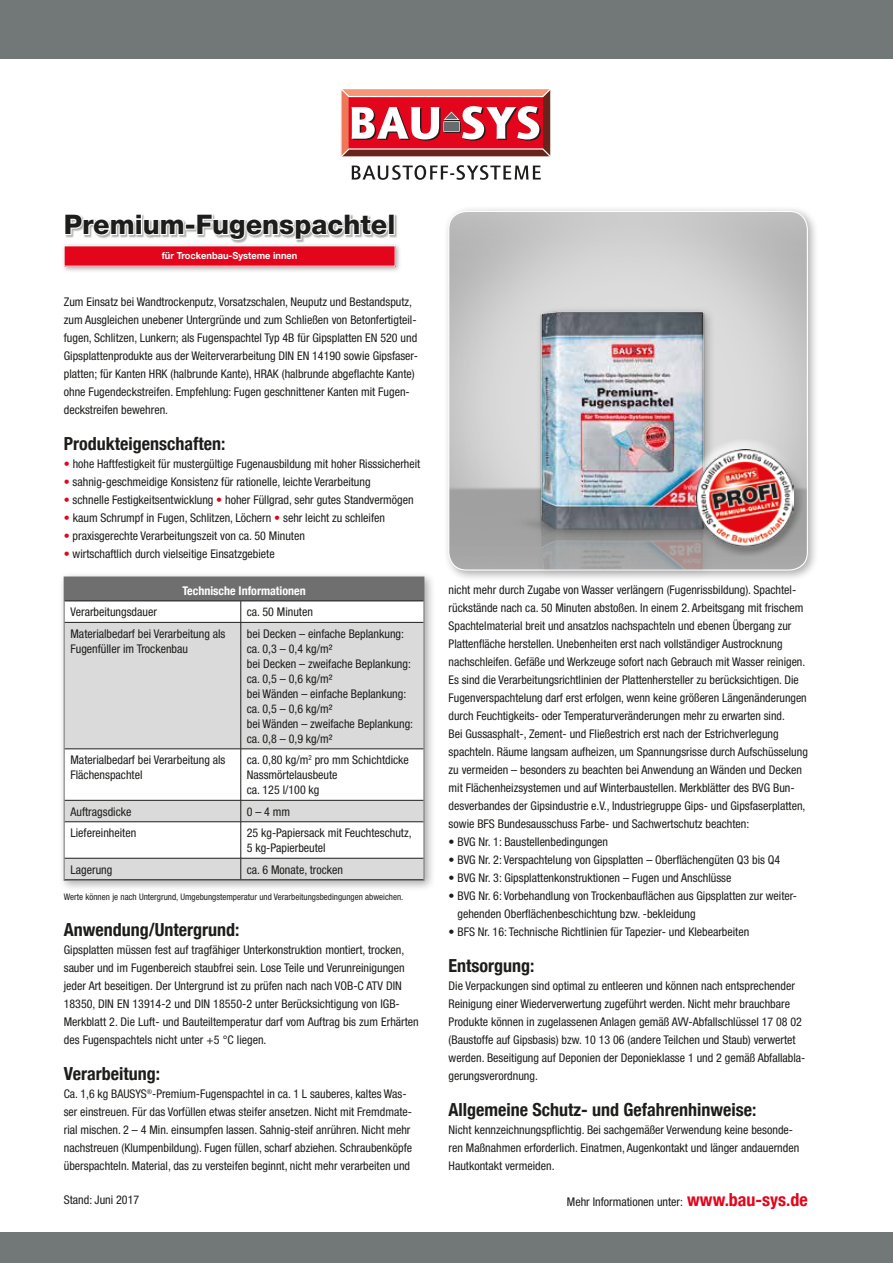
<style>
.page{position:relative;width:893px;height:1263px;background:#fff}
.page>*{position:absolute;margin:0;border:0;box-sizing:border-box;transform-origin:0 0}
.t1{font:800 27px "Helvetica Neue";color:#1d1d1b}
.t2{font:700 condensed 18px "Helvetica Neue";color:#1d1d1b}
.t3{font:condensed 12px/18px "Helvetica Neue";color:#1d1d1b}
.t4{font:700 condensed 12px "Helvetica Neue";color:#fff}
.t5{font:700 9.75px "Helvetica Neue LT Std";color:#fff;scale:.95 1}
.t6{font:condensed 9px "Helvetica Neue";color:#1d1d1b}
.s1{color:#e3051b}
.s2{font-weight:700;font-size:18px;color:#e3051b}
</style>
<div class="page">
<div style="left:443px;top:206px;width:376px;height:375px;background:#1d1d1b;opacity:.35"></div>
<img style="left:449px;top:211px;width:358px;height:359px">
<div style="left:514px;top:306px;width:217px;height:275px;background:#1d1d1b;opacity:.35"></div>
<img style="left:453px;top:250px;width:352px;height:319px">
<div style="left:0;top:0;width:893px;height:60px;background:#727777"></div>
<hr style="left:0;top:59px;width:893px;height:2px;background:#fff">
<div style="left:0;top:1230px;width:893px;height:33px;background:#727777"></div>
<hr style="left:0;top:1229px;width:893px;height:2px;background:#fff">
<svg style="left:352px;top:165px;width:189px;height:15px"></svg>
<div style="left:340px;top:88px;width:211px;height:70px;border:1px solid #fff"></div>
<svg style="left:341px;top:89px;width:210px;height:68px"></svg>
<div style="left:58px;top:571px;width:377px;height:321px;background:#1d1d1b;opacity:.35"></div>
<div style="left:64px;top:577px;width:360px;height:303px;background:#fff"></div>
<div style="left:65px;top:577px;width:359px;height:24px;background:#706f6f"></div>
<div style="left:66px;top:623px;width:356px;height:126px;background:#dadada"></div>
<hr style="left:65px;top:601px;width:176px;height:1px;background:#1d1d1b">
<hr style="left:241px;top:601px;width:183px;height:1px;background:#1d1d1b">
<svg style="left:241px;top:601px;width:1px;height:21px"></svg>
<hr style="left:65px;top:622px;width:176px;height:1px;background:#1d1d1b">
<hr style="left:241px;top:622px;width:183px;height:1px;background:#1d1d1b">
<hr style="left:241px;top:622px;width:1px;height:127px;background:#1d1d1b">
<hr style="left:65px;top:749px;width:176px;height:1px;background:#1d1d1b">
<hr style="left:241px;top:749px;width:183px;height:1px;background:#1d1d1b">
<hr style="left:241px;top:749px;width:1px;height:51px;background:#1d1d1b">
<svg style="left:66px;top:801px;width:356px;height:78px"></svg>
<hr style="left:65px;top:800px;width:176px;height:1px;background:#1d1d1b">
<hr style="left:241px;top:800px;width:183px;height:1px;background:#1d1d1b">
<hr style="left:65px;top:821px;width:176px;height:1px;background:#1d1d1b">
<hr style="left:241px;top:821px;width:183px;height:1px;background:#1d1d1b">
<hr style="left:65px;top:858px;width:176px;height:1px;background:#1d1d1b">
<hr style="left:241px;top:858px;width:183px;height:1px;background:#1d1d1b">
<div style="left:64px;top:577px;width:360px;height:304px;border:1px solid #706f6f"></div>
<div style="left:61px;top:243px;width:341px;height:30px;background:#1d1d1b;opacity:.35"></div>
<div style="left:64px;top:246px;width:331px;height:20px;background:#e3051b"></div>
<div style="left:65px;top:214px;width:333px;height:29px;background:#1d1d1b;opacity:.35"></div>
<svg style="left:65px;top:214px;width:120px;height:23px"></svg>
<div style="left:185px;top:224px;width:11px;height:6px;border:2px solid #fff"></div>
<svg style="left:195px;top:214px;width:194px;height:27px"></svg>
<div style="left:388px;top:214px;width:7px;height:21px;border:2px solid #fff"></div>
<div style="left:686px;top:439px;width:108px;height:87px;background:#fff;opacity:.75"></div>
<div style="left:695px;top:464px;width:109px;height:92px;background:#1d1d1b;opacity:.28"></div>
<img style="left:697px;top:449px;width:96px;height:96px">
<h1 class="t1" style="left:64px;top:208px;width:333px">Premium-Fugenspachtel</h1>
<p class="t5" style="left:162px;top:250px;width:144px">für Trockenbau-Systeme innen</p>
<p class="t3" style="left:64px;top:293px;width:356px">Zum Einsatz bei Wandtrockenputz, Vorsatzschalen, Neuputz und Bestandsputz, zum Ausgleichen unebener Untergründe und zum Schließen von Betonfertigteil&shy;fugen, Schlitzen, Lunkern; als Fugenspachtel Typ 4B für Gipsplatten EN 520 und Gipsplattenprodukte aus der Weiterverarbeitung DIN EN 14190 sowie Gipsfaser&shy;platten; für Kanten HRK (halbrunde Kante), HRAK (halbrunde abgeflachte Kante) ohne Fugendeckstreifen. Empfehlung: Fugen geschnittener Kanten mit Fugen&shy;deckstreifen bewehren.</p>
<h2 class="t2" style="left:64px;top:433px;width:163px">Produkteigenschaften:</h2>
<p class="t3" style="left:64px;top:455px;width:358px"><span class="s1">•</span> hohe Haftfestigkeit für mustergültige Fugenausbildung mit hoher Risssicherheit</p>
<p class="t3" style="left:64px;top:473px;width:308px"><span class="s1">•</span> sahnig-geschmeidige Konsistenz für rationelle, leichte Verarbeitung</p>
<p class="t3" style="left:64px;top:491px;width:351px"><span class="s1">•</span> schnelle Festigkeitsentwicklung <span class="s1">•</span> hoher Füllgrad, sehr gutes Standvermögen</p>
<p class="t3" style="left:64px;top:509px;width:323px"><span class="s1">•</span> kaum Schrumpf in Fugen, Schlitzen, Löchern <span class="s1">•</span> sehr leicht zu schleifen</p>
<p class="t3" style="left:64px;top:527px;width:243px"><span class="s1">•</span> praxisgerechte Verarbeitungszeit von ca. 50 Minuten</p>
<p class="t3" style="left:64px;top:545px;width:212px"><span class="s1">•</span> wirtschaftlich durch vielseitige Einsatzgebiete</p>
<p class="t4" style="left:182px;top:583px;width:125px">Technische Informationen</p>
<p class="t3" style="left:71px;top:603px;width:88px">Verarbeitungsdauer</p>
<p class="t3" style="left:247px;top:603px;width:68px">ca. 50 Minuten</p>
<p class="t3" style="left:71px;top:626px;width:156px;line-height:15px">Materialbedarf bei Verarbeitung als<br>Fugenfüller im Trockenbau</p>
<p class="t3" style="left:247px;top:626px;width:168px;line-height:15px">bei Decken – einfache Beplankung: ca. 0,3 – 0,4 kg/m²<br>bei Decken – zweifache Beplankung: ca. 0,5 – 0,6 kg/m²<br>bei Wänden – einfache Beplankung: ca. 0,5 – 0,6 kg/m²<br>bei Wänden – zweifache Beplankung: ca. 0,8 – 0,9 kg/m²</p>
<p class="t3" style="left:71px;top:752px;width:156px;line-height:15px">Materialbedarf bei Verarbeitung als<br>Flächenspachtel</p>
<p class="t3" style="left:247px;top:752px;width:164px;line-height:15px">ca. 0,80 kg/m<sup>2</sup> pro mm Schichtdicke<br>Nassmörtelausbeute<br>ca. 125 l/100 kg</p>
<p class="t3" style="left:71px;top:802px;width:62px">Auftragsdicke</p>
<p class="t3" style="left:247px;top:802px;width:45px">0 – 4 mm</p>
<p class="t3" style="left:71px;top:824px;width:67px">Liefereinheiten</p>
<p class="t3" style="left:247px;top:825px;width:166px;line-height:15px">25 kg-Papiersack mit Feuchteschutz,<br>5 kg-Papierbeutel</p>
<p class="t3" style="left:71px;top:860px;width:43px">Lagerung</p>
<p class="t3" style="left:247px;top:860px;width:98px">ca. 6 Monate, trocken</p>
<p class="t6" style="left:64px;top:892px;width:341px">Werte können je nach Untergrund, Umgebungstemperatur und Verarbeitungsbedingungen abweichen.</p>
<h2 class="t2" style="left:64px;top:919px;width:177px">Anwendung/Untergrund:</h2>
<p class="t3" style="left:64px;top:941px;width:357px">Gipsplatten müssen fest auf tragfähiger Unterkonstruktion montiert, trocken, sauber und im Fugenbereich staubfrei sein. Lose Teile und Verunreinigungen jeder Art beseitigen. Der Untergrund ist zu prüfen nach nach VOB-C ATV DIN 18350, DIN EN 13914-2 und DIN 18550-2 unter Berücksichtigung von IGB-Merkblatt 2. Die Luft- und Bauteiltemperatur darf vom Auftrag bis zum Erhärten des Fugenspachtels nicht unter +5 °C liegen.</p>
<h2 class="t2" style="left:64px;top:1063px;width:98px">Verarbeitung:</h2>
<p class="t3" style="left:64px;top:1085px;width:350px">Ca. 1,6 kg BAUSYS<sup>®</sup>-Premium-Fugenspachtel in ca. 1 L sauberes, kaltes Was&shy;ser einstreuen. Für das Vorfüllen etwas steifer ansetzen. Nicht mit Fremdmate&shy;rial mischen. 2 – 4 Min. einsumpfen lassen. Sahnig-steif anrühren. Nicht mehr nachstreuen (Klumpenbildung). Fugen füllen, scharf abziehen. Schraubenköpfe überspachteln. Material, das zu versteifen beginnt, nicht mehr verarbeiten und</p>
<p class="t3" style="left:449px;top:581px;width:361px">nicht mehr durch Zugabe von Wasser verlängern (Fugenrissbildung). Spachtel&shy;rückstände nach ca. 50 Minuten abstoßen. In einem 2. Arbeitsgang mit frischem Spachtelmaterial breit und ansatzlos nachspachteln und ebenen Übergang zur Plattenfläche herstellen. Unebenheiten erst nach vollständiger Austrocknung nachschleifen. Gefäße und Werkzeuge sofort nach Gebrauch mit Wasser reinigen.<br>Es sind die Verarbeitungsrichtlinien der Plattenhersteller zu berücksichtigen. Die Fugenverspachtelung darf erst erfolgen, wenn keine größeren Längenänderungen durch Feuchtigkeits- oder Temperaturveränderungen mehr zu erwarten sind.<br>Bei Gussasphalt-, Zement- und Fließestrich erst nach der Estrichverlegung spachteln. Räume langsam aufheizen, um Spannungsrisse durch Aufschüsselung zu vermeiden – besonders zu beachten bei Anwendung an Wänden und Decken mit Flächenheizsystemen und auf Winterbaustellen. Merkblätter des BVG Bun&shy;desverbandes der Gipsindustrie e.V., Industriegruppe Gips- und Gipsfaserplatten, sowie BFS Bundesausschuss Farbe- und Sachwertschutz beachten:</p>
<p class="t3" style="left:449px;top:833px;width:161px">• BVG Nr. 1: Baustellenbedingungen</p>
<p class="t3" style="left:449px;top:851px;width:333px">• BVG Nr. 2: Verspachtelung von Gipsplatten – Oberflächengüten Q3 bis Q4</p>
<p class="t3" style="left:449px;top:869px;width:284px">• BVG Nr. 3: Gipsplattenkonstruktionen – Fugen und Anschlüsse</p>
<p class="t3" style="left:457px;top:887px;width:341px;text-indent:-9px">• BVG Nr. 6: Vorbehandlung von Trockenbauflächen aus Gipsplatten zur weiter&shy;gehenden Oberflächenbeschichtung bzw. -bekleidung</p>
<p class="t3" style="left:449px;top:923px;width:302px">• BFS Nr. 16: Technische Richtlinien für Tapezier- und Klebearbeiten</p>
<h2 class="t2" style="left:449px;top:955px;width:87px">Entsorgung:</h2>
<p class="t3" style="left:449px;top:977px;width:358px">Die Verpackungen sind optimal zu entleeren und können nach entsprechender Reinigung einer Wiederverwertung zugeführt werden. Nicht mehr brauchbare Produkte können in zugelassenen Anlagen gemäß AVV-Abfallschlüssel 17 08 02 (Baustoffe auf Gipsbasis) bzw. 10 13 06 (andere Teilchen und Staub) verwertet werden. Beseitigung auf Deponien der Deponieklasse 1 und 2 gemäß Abfallabla&shy;gerungsverordnung.</p>
<h2 class="t2" style="left:449px;top:1099px;width:309px">Allgemeine Schutz- und Gefahrenhinweise:</h2>
<p class="t3" style="left:449px;top:1121px;width:352px">Nicht kennzeichnungspflichtig. Bei sachgemäßer Verwendung keine besonde&shy;ren Maßnahmen erforderlich. Einatmen, Augenkontakt und länger andauernden<br>Hautkontakt vermeiden.</p>
<p class="t3" style="left:64px;top:1191px;width:77px">Stand: Juni 2017</p>
<p class="t3" style="left:567px;top:1193px;width:242px">Mehr Informationen unter: <span class="s2">www.bau-sys.de</span></p>
</div>
